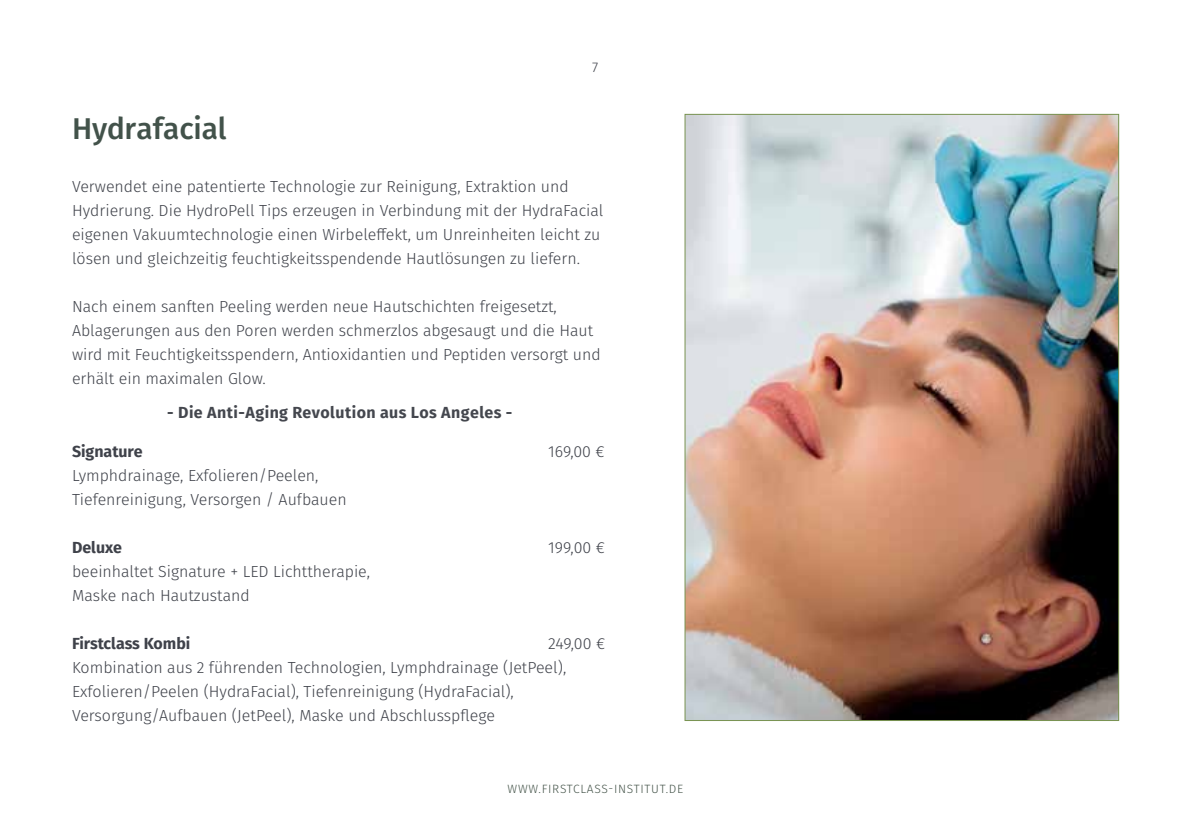
<style>
.page{position:relative;width:1191px;height:840px;background:#fff}
.page>*{position:absolute;margin:0;border:0;box-sizing:border-box;transform-origin:0 0}
.t1{font:500 30px "Fira Sans";letter-spacing:-.005em;color:#42524a}
.t2{font:300 16px/24px "Fira Sans";color:#3f424a}
.t3{font:700 16px "Fira Sans";letter-spacing:.03em;color:#44474e}
.t4{font:700 16px "Fira Sans";color:#3f424a}
.t5{font:300 14px "Fira Sans";color:#3f424a}
.t6{font:300 12px "Fira Sans";letter-spacing:.06em;color:#46554b}
</style>
<div class="page">
<img style="left:686px;top:116px;width:431px;height:602px">
<h1 class="t1" style="left:72px;top:104px;width:156px">Hydrafacial</h1>
<p class="t5" style="left:592px;top:57px;width:8px">7</p>
<p class="t2" style="left:72px;top:174px;width:533px">Verwendet eine patentierte Technologie zur Reinigung, Extraktion und Hydrierung. Die HydroPell Tips erzeugen in Verbindung mit der HydraFacial eigenen Vakuumtechnologie einen Wirbeleffekt, um Unreinheiten leicht zu lösen und gleichzeitig feuchtigkeitsspendende Hautlösungen zu liefern.</p>
<p class="t2" style="left:72px;top:294px;width:530px">Nach einem sanften Peeling werden neue Hautschichten freigesetzt, Ablagerungen aus den Poren werden schmerzlos abgesaugt und die Haut wird mit Feuchtigkeitsspendern, Antioxidantien und Peptiden versorgt und erhält ein maximalen Glow.</p>
<p class="t3" style="left:167px;top:399px;width:347px">- Die Anti-Aging Revolution aus Los Angeles -</p>
<p class="t4" style="left:72px;top:437px;width:72px">Signature</p>
<p class="t2" style="left:548px;top:438px;width:58px">169,00 €</p>
<p class="t2" style="left:72px;top:462px;width:276px">Lymphdrainage, Exfolieren/Peelen,<br>Tiefenreinigung, Versorgen / Aufbauen</p>
<p class="t4" style="left:72px;top:533px;width:52px">Deluxe</p>
<p class="t2" style="left:548px;top:534px;width:58px">199,00 €</p>
<p class="t2" style="left:72px;top:558px;width:299px">beeinhaltet Signature + LED Lichttherapie,<br>Maske nach Hautzustand</p>
<p class="t4" style="left:72px;top:629px;width:120px">Firstclass Kombi</p>
<p class="t2" style="left:72px;top:630px;width:534px;text-indent:476px">249,00 € Kombination aus 2 führenden Technologien, Lymphdrainage (JetPeel), Exfolieren/Peelen (HydraFacial), Tiefenreinigung (HydraFacial), Versorgung/Aufbauen (JetPeel), Maske und Abschlusspflege</p>
<p class="t6" style="left:507px;top:779px;width:177px">WWW.FIRSTCLASS-INSTITUT.DE</p>
</div>
